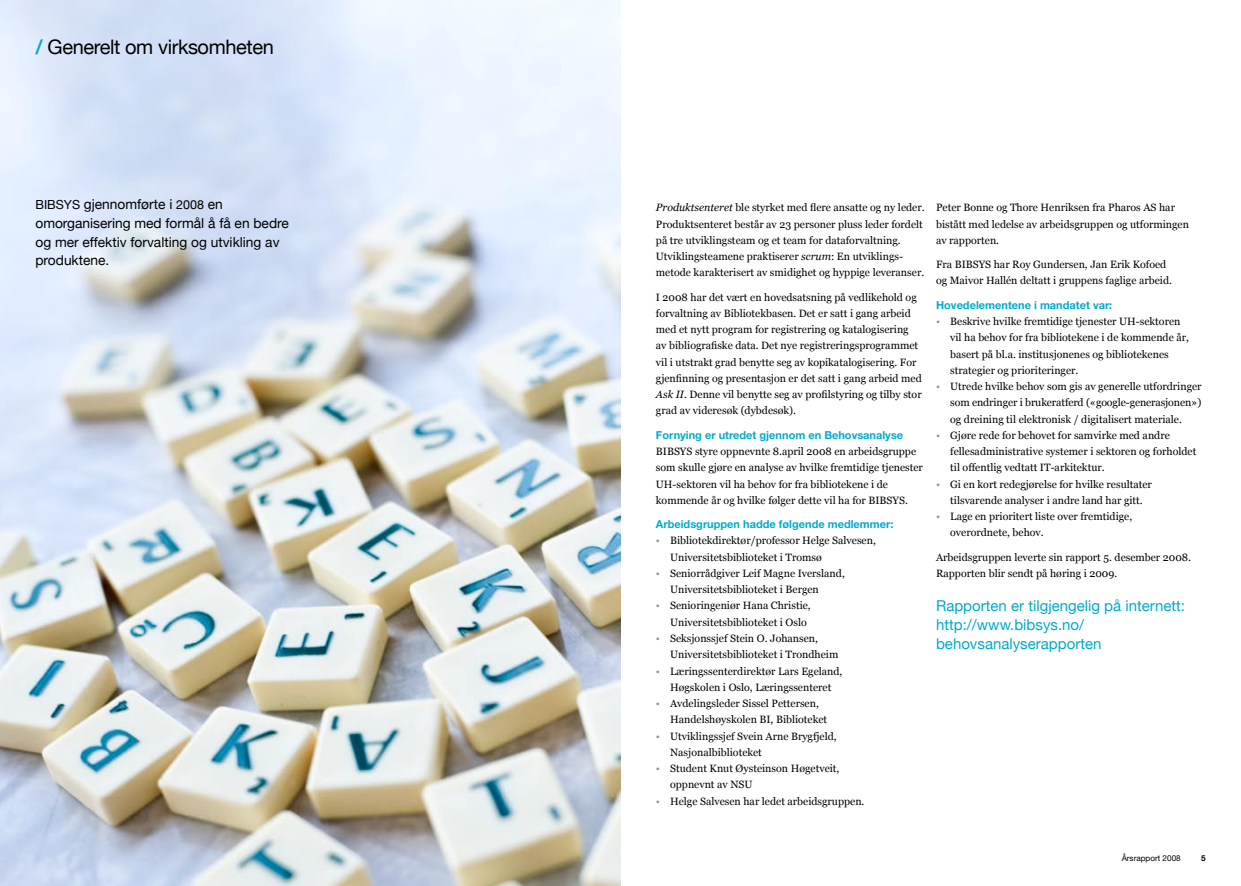
<style>
.page{position:relative;width:1241px;height:886px;background:#fff}
.page>*{position:absolute;margin:0;border:0;box-sizing:border-box;transform-origin:0 0}
.Tittel{font:20px "Helvetica Neue";letter-spacing:-.02em;color:#000}
.Ingress{font:15px/18.8px "Helvetica Neue";color:#00abcc}
.Ingress-2{font:13.75px/18.8px "Helvetica Neue";color:#000}
.Mellomtittel{font:700 11px "Helvetica Neue";color:#00abcc}
.Brødtekst{font:10.62px/16.2px "Georgia";color:#000}
.Brødtekst_med_innryk{font:10.62px/16.2px "Georgia";color:#000}
.Notat_i_marg{font:8.12px "Helvetica Neue";color:#000}
.Notat_i_marg-2{font:700 8.12px "Helvetica Neue";color:#000}
.s1{font-weight:700;color:#00abcc}
.s2{font-size:12.5px}
.s3{font-style:italic}
.s4{color:#959697}
</style>
<div class="page">
<img style="left:0;top:0;width:620px;height:886px">
<p class="Tittel" style="left:35px;top:35px;width:240px"><span class="s1">/</span> Generelt om virksomheten</p>
<p class="Ingress-2" style="left:35px;top:195px;width:255px"><span class="s2">BIBSYS</span> gjennomførte i <span class="s2">2008</span> en omorganisering med formål å få en bedre og mer effektiv forvalting og utvikling av produktene.</p>
<p class="Brødtekst" style="left:656px;top:200px;width:270px"><span class="s3">Produktsenteret</span> ble styrket med flere ansatte og ny leder.<br>Produktsenteret består av 23 personer pluss leder fordelt på tre utviklingsteam og et team for dataforvaltning.<br>Utviklingsteamene praktiserer <span class="s3">scrum</span>: En utviklings&shy;metode karakterisert av smidighet og hyppige leveranser.</p>
<p class="Brødtekst" style="left:656px;top:289px;width:267px">I 2008 har det vært en hovedsatsning på vedlikehold og forvaltning av Bibliotekbasen. Det er satt i gang arbeid med et nytt program for registrering og katalogisering av bibliografiske data. Det nye registreringsprogrammet vil i utstrakt grad benytte seg av kopikatalogisering. For gjenfinning og presentasjon er det satt i gang arbeid med <span class="s3">Ask II</span>. Denne vil benytte seg av profilstyring og tilby stor grad av videresøk (dybdesøk).</p>
<p class="Mellomtittel" style="left:656px;top:428px;width:249px">Fornying er utredet gjennom en Behovsanalyse</p>
<p class="Brødtekst" style="left:656px;top:443px;width:268px">BIBSYS styre oppnevnte 8.april 2008 en arbeidsgruppe som skulle gjøre en analyse av hvilke fremtidige tjenester UH-sektoren vil ha behov for fra bibliotekene i de kommende år og hvilke følger dette vil ha for BIBSYS.</p>
<p class="Mellomtittel" style="left:656px;top:517px;width:239px">Arbeidsgruppen hadde følgende medlemmer:</p>
<p class="Brødtekst_med_innryk" style="left:670px;top:533px;width:207px;text-indent:-14px"><span class="s4">•</span> Bibliotekdirektør/professor Helge Salvesen,<br>Universitetsbiblioteket i Tromsø</p>
<p class="Brødtekst_med_innryk" style="left:670px;top:565px;width:176px;text-indent:-14px"><span class="s4">•</span> Seniorrådgiver Leif Magne Iversland,<br>Universitetsbiblioteket i Bergen</p>
<p class="Brødtekst_med_innryk" style="left:670px;top:598px;width:142px;text-indent:-14px"><span class="s4">•</span> Senioringeniør Hana Christie,<br>Universitetsbiblioteket i Oslo</p>
<p class="Brødtekst_med_innryk" style="left:670px;top:630px;width:170px;text-indent:-14px"><span class="s4">•</span> Seksjonssjef Stein O. Johansen,<br>Universitetsbiblioteket i Trondheim</p>
<p class="Brødtekst_med_innryk" style="left:656px;top:663px;width:188px;text-align:center"><span class="s4">•</span> Læringssenterdirektør Lars Egeland,<br>Høgskolen i Oslo, Læringssenteret</p>
<p class="Brødtekst_med_innryk" style="left:670px;top:695px;width:159px;text-indent:-14px"><span class="s4">•</span> Avdelingsleder Sissel Pettersen,<br>Handelshøyskolen BI, Biblioteket</p>
<p class="Brødtekst_med_innryk" style="left:670px;top:728px;width:168px;text-indent:-14px"><span class="s4">•</span> Utviklingssjef Svein Arne Brygfjeld,<br>Nasjonalbiblioteket</p>
<p class="Brødtekst_med_innryk" style="left:670px;top:760px;width:171px;text-indent:-14px"><span class="s4">•</span> Student Knut Øysteinson Høgetveit, oppnevnt av NSU</p>
<p class="Brødtekst_med_innryk" style="left:656px;top:793px;width:210px"><span class="s4">•</span> Helge Salvesen har ledet arbeidsgruppen.</p>
<p class="Brødtekst" style="left:935px;top:200px;width:254px">Peter Bonne og Thore Henriksen fra Pharos AS har bistått med ledelse av arbeidsgruppen og utformingen av rapporten.</p>
<p class="Brødtekst" style="left:935px;top:257px;width:237px">Fra BIBSYS har Roy Gundersen, Jan Erik Kofoed og Maivor Hallén deltatt i gruppens faglige arbeid.</p>
<p class="Mellomtittel" style="left:935px;top:298px;width:178px">Hovedelementene i mandatet var:</p>
<p class="Brødtekst_med_innryk" style="left:950px;top:313px;width:240px;text-indent:-14px"><span class="s4">•</span> Beskrive hvilke fremtidige tjenester UH-sektoren vil ha behov for fra bibliotekene i de kommende år, basert på bl.a. institusjonenes og bibliotekenes strategier og prioriteringer.</p>
<p class="Brødtekst_med_innryk" style="left:950px;top:378px;width:253px;text-align:justify;text-indent:-14px"><span class="s4">•</span> Utrede hvilke behov som gis av generelle utfordringer som endringer i brukeratferd («google-generasjonen») og dreining til elektronisk / digitalisert materiale.</p>
<p class="Brødtekst_med_innryk" style="left:950px;top:427px;width:247px;text-indent:-14px"><span class="s4">•</span> Gjøre rede for behovet for samvirke med andre fellesadministrative systemer i sektoren og forholdet til offentlig vedtatt IT-arkitektur.</p>
<p class="Brødtekst_med_innryk" style="left:935px;top:476px;width:217px;text-align:center"><span class="s4">•</span> Gi en kort redegjørelse for hvilke resultater tilsvarende analyser i andre land har gitt.</p>
<p class="Brødtekst" style="left:950px;top:508px;width:183px;text-indent:-14px"><span class="s4">•</span> Lage en prioritert liste over fremtidige, overordnete, behov.</p>
<p class="Brødtekst" style="left:935px;top:549px;width:256px">Arbeidsgruppen leverte sin rapport 5. desember 2008.<br>Rapporten blir sendt på høring i 2009.</p>
<p class="Ingress" style="left:935px;top:596px;width:250px">Rapporten er tilgjengelig på internett: http://www.bibsys.no/ behovsanalyserapporten</p>
<p class="Notat_i_marg" style="left:1121px;top:854px;width:60px">Årsrapport 2008</p>
<p class="Notat_i_marg-2" style="left:1200px;top:853px;width:6px">5</p>
</div>
